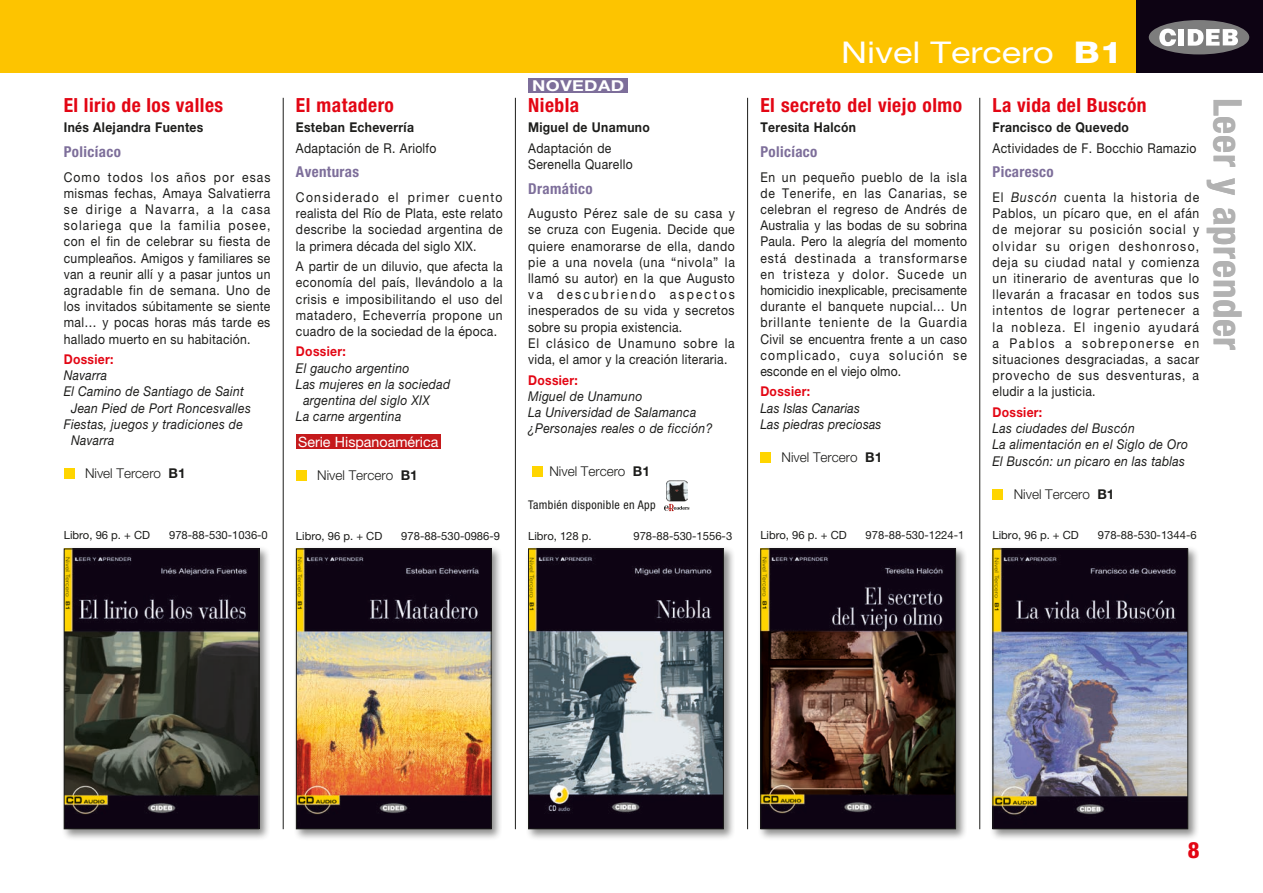
<style>
.page{position:relative;width:1263px;height:893px;background:#fff}
.page>*{position:absolute;margin:0;border:0;box-sizing:border-box;transform-origin:0 0}
.t1{font:700 condensed 39px "Helvetica Neue LT Std";letter-spacing:.015em;color:#b2b2b2}
.t2{font:30px "Helvetica Neue LT Std";color:#fff;scale:1.2 1}
.t3{font:800 30px "Helvetica Neue LT Std";color:#fff;scale:1.2 1}
.t4{font:800 condensed 22.5px "Helvetica Neue LT Std";color:#e30614}
.t5{font:700 condensed 19.5px "Helvetica Neue LT Std";letter-spacing:.025em;color:#e30614}
.t6{font:700 condensed 15px "Helvetica Neue LT Std";letter-spacing:.025em;color:#7d6e9a}
.t7{font:700 15px "Helvetica Neue LT Std";letter-spacing:.025em;color:#fff;scale:1.2 1}
.t8{font:14.25px "Helvetica Neue LT Std";color:#fff}
.t9{font:13.5px/16.2px "Helvetica Neue LT Std";letter-spacing:.035em;color:#1d1d1b;text-align:justify;scale:.9 1}
.t10{font:italic 13.5px/16.2px "Helvetica Neue LT Std";letter-spacing:.025em;color:#1d1d1b;scale:.9 1}
.t11{font:300 13.5px "Helvetica Neue LT Std";color:#1d1d1b}
.t12{font:700 13.5px/20.4px "Helvetica Neue LT Std";letter-spacing:.025em;color:#1d1d1b;scale:.9 1}
.t13{font:700 13.5px "Helvetica Neue LT Std";letter-spacing:.025em;color:#e30614;scale:.9 1}
.t14{font:condensed 12px "Helvetica Neue LT Std";letter-spacing:.03em;color:#1d1d1b}
.t15{font:11.25px "Helvetica Neue LT Std";color:#1d1d1b}
.s1{font-weight:700}
.s2{font-weight:400}
.s3{font-weight:700;font-style:normal;color:#e30614}
.s4{font-weight:800}
.s5{font-style:italic}
</style>
<div class="page">
<hr style="left:283px;top:98px;width:1px;height:731px;background:#1d1d1b">
<hr style="left:515px;top:98px;width:1px;height:731px;background:#1d1d1b">
<hr style="left:747px;top:98px;width:1px;height:731px;background:#1d1d1b">
<hr style="left:979px;top:98px;width:1px;height:731px;background:#1d1d1b">
<div style="left:64px;top:468px;width:10px;height:11px;background:#ffd500"></div>
<div style="left:296px;top:434px;width:145px;height:15px;background:#c51a1c"></div>
<div style="left:296px;top:470px;width:11px;height:11px;background:#ffd500"></div>
<div style="left:532px;top:466px;width:10px;height:11px;background:#ffd500"></div>
<svg style="left:664px;top:504px;width:25px;height:7px"></svg>
<img style="left:666px;top:480px;width:21px;height:22px">
<div style="left:760px;top:452px;width:11px;height:11px;background:#ffd500"></div>
<div style="left:992px;top:489px;width:11px;height:10px;background:#ffd500"></div>
<div style="left:528px;top:78px;width:100px;height:15px;background:#7d6e9a"></div>
<div style="left:1135px;top:0;width:128px;height:72px;background:#0d0313"></div>
<div style="left:0;top:0;width:1135px;height:72px;background:#fdc400"></div>
<div style="left:61px;top:546px;width:210px;height:295px;background:#1d1d1b;opacity:.5"></div>
<img style="left:66px;top:551px;width:191px;height:276px">
<div style="left:64px;top:549px;width:195px;height:280px;border:1px solid #1d1d1b"></div>
<div style="left:990px;top:546px;width:210px;height:295px;background:#1d1d1b;opacity:.5"></div>
<img style="left:994px;top:551px;width:192px;height:276px">
<div style="left:992px;top:549px;width:196px;height:280px;border:1px solid #1d1d1b"></div>
<div style="left:757px;top:546px;width:210px;height:295px;background:#1d1d1b;opacity:.5"></div>
<img style="left:762px;top:551px;width:192px;height:276px">
<div style="left:760px;top:549px;width:196px;height:280px;border:1px solid #1d1d1b"></div>
<div style="left:525px;top:546px;width:210px;height:295px;background:#1d1d1b;opacity:.5"></div>
<img style="left:530px;top:551px;width:192px;height:276px">
<div style="left:528px;top:549px;width:196px;height:280px;border:1px solid #1d1d1b"></div>
<div style="left:293px;top:546px;width:210px;height:295px;background:#1d1d1b;opacity:.5"></div>
<img style="left:298px;top:551px;width:192px;height:276px">
<div style="left:296px;top:549px;width:196px;height:280px;border:1px solid #1d1d1b"></div>
<div style="left:1149px;top:20px;width:100px;height:34px;background:#7d7d7d;border-radius:50%"></div>
<svg style="left:1188px;top:29px;width:50px;height:17px"></svg>
<div style="left:1179px;top:29px;width:5px;height:17px;background:#fff"></div>
<svg style="left:1159px;top:29px;width:17px;height:17px"></svg>
<p class="t5" style="left:64px;top:93px;width:161px">El lirio de los valles</p>
<p class="t12" style="left:64px;top:117px;width:157px">Inés Alejandra Fuentes</p>
<p class="t6" style="left:64px;top:142px;width:59px">Policíaco</p>
<p class="t9" style="left:64px;top:168px;width:231px">Como todos los años por esas mismas fechas, Amaya Salvatierra se dirige a Navarra, a la casa solariega que la familia posee, con el fin de celebrar su fiesta de cumpleaños. Amigos y familiares se van a reunir allí y a pasar juntos un agradable fin de semana. Uno de los invitados súbitamente se siente mal… y pocas horas más tarde es hallado muerto en su habitación.</p>
<p class="t13" style="left:64px;top:351px;width:57px">Dossier:</p>
<p class="t10" style="left:64px;top:367px;width:50px">Navarra</p>
<p class="t10" style="left:64px;top:383px;width:202px">El Camino de Santiago de Saint</p>
<p class="t10" style="left:71px;top:400px;width:201px">Jean Pied de Port Roncesvalles</p>
<p class="t10" style="left:64px;top:416px;width:200px">Fiestas, juegos y tradiciones de</p>
<p class="t10" style="left:71px;top:432px;width:50px">Navarra</p>
<p class="t11" style="left:85px;top:465px;width:102px">Nivel Tercero <span class="s1">B1</span></p>
<p class="t15" style="left:64px;top:528px;width:88px">Libro, 96 p. + CD</p>
<p class="t15" style="left:169px;top:528px;width:100px">978-88-530-1036-0</p>
<p class="t5" style="left:296px;top:93px;width:100px">El matadero</p>
<p class="t9" style="left:296px;top:117px;width:158px;line-height:20.4px"><span class="s1">Esteban Echeverría<br></span>Adaptación de R. Ariolfo</p>
<p class="t6" style="left:296px;top:163px;width:65px">Aventuras</p>
<p class="t9" style="left:296px;top:189px;width:231px">Considerado el primer cuento realista del Río de Plata, este relato describe la sociedad argentina de la primera década del siglo XIX.</p>
<p class="t9" style="left:296px;top:258px;width:231px">A partir de un diluvio, que afecta la economía del país, llevándolo a la crisis e imposibilitando el uso del matadero, Echeverría propone un cuadro de la sociedad de la época.</p>
<p class="t13" style="left:296px;top:343px;width:57px">Dossier:</p>
<p class="t10" style="left:296px;top:359px;width:128px">El gaucho argentino</p>
<p class="t10" style="left:296px;top:376px;width:173px">Las mujeres en la sociedad</p>
<p class="t10" style="left:303px;top:392px;width:142px">argentina del siglo XIX</p>
<p class="t10" style="left:296px;top:408px;width:119px">La carne argentina</p>
<p class="t8" style="left:298px;top:433px;width:142px">Serie Hispanoamérica</p>
<p class="t11" style="left:317px;top:467px;width:102px">Nivel Tercero <span class="s1">B1</span></p>
<p class="t15" style="left:296px;top:529px;width:88px">Libro, 96 p. + CD</p>
<p class="t15" style="left:401px;top:529px;width:100px">978-88-530-0986-9</p>
<p class="t7" style="left:532px;top:76px;width:78px">NOVEDAD</p>
<p class="t5" style="left:528px;top:93px;width:53px">Niebla</p>
<p class="t12" style="left:528px;top:117px;width:137px">Miguel de Unamuno<br><span class="s2">Adaptación de</span></p>
<p class="t9" style="left:528px;top:156px;width:118px">Serenella Quarello</p>
<p class="t6" style="left:528px;top:179px;width:66px">Dramático</p>
<p class="t9" style="left:528px;top:205px;width:231px;text-align:left">Augusto Pérez sale de su casa y se cruza con Eugenia. Decide que quiere enamorarse de ella, dando pie a una novela (una “nivola” la llamó su autor) en la que Augusto va descubriendo aspectos inesperados de su vida y secretos sobre su propia existencia.<br>El clásico de Unamuno sobre la vida, el amor y la creación literaria.</p>
<p class="t10" style="left:528px;top:371px;width:206px"><span class="s3">Dossier:<br></span>Miguel de Unamuno<br>La Universidad de Salamanca ¿Personajes reales o de ficción?</p>
<p class="t11" style="left:549px;top:463px;width:102px">Nivel Tercero <span class="s1">B1</span></p>
<p class="t14" style="left:528px;top:497px;width:129px">También disponible en App</p>
<p class="t15" style="left:528px;top:529px;width:65px">Libro, 128 p.</p>
<p class="t15" style="left:633px;top:529px;width:100px">978-88-530-1556-3</p>
<h2 class="t2" style="left:820px;top:34px;width:180px">Nivel Segund</h2>
<h2 class="t3" style="left:1075px;top:34px;width:42px">A2</h2>
<p class="t2" style="left:841px;top:34px;width:236px">Nivel Tercero <span class="s4">B1</span></p>
<p class="t5" style="left:760px;top:93px;width:203px">El secreto del viejo olmo</p>
<p class="t12" style="left:760px;top:117px;width:108px">Teresita Halcón</p>
<p class="t6" style="left:760px;top:142px;width:59px">Policíaco</p>
<p class="t9" style="left:760px;top:168px;width:231px">En un pequeño pueblo de la isla de Tenerife, en las Canarias, se celebran el regreso de Andrés de Australia y las bodas de su sobrina Paula. Pero la alegría del momento está destinada a transformarse en tristeza y dolor. Sucede un homicidio inexplicable, precisamente durante el banquete nupcial... Un brillante teniente de la Guardia Civil se encuentra frente a un caso complicado, cuya solución se esconde en el viejo olmo.</p>
<p class="t10" style="left:760px;top:383px;width:136px"><span class="s3">Dossier:<br></span>Las Islas Canarias<br>Las piedras preciosas</p>
<p class="t11" style="left:782px;top:449px;width:102px">Nivel Tercero <span class="s1">B1</span></p>
<p class="t15" style="left:760px;top:528px;width:88px">Libro, 96 p. + CD</p>
<p class="t15" style="left:866px;top:528px;width:100px">978-88-530-1224-1</p>
<p class="t5" style="left:992px;top:93px;width:156px">La vida del Buscón</p>
<p class="t9" style="left:992px;top:117px;width:228px;line-height:20.4px"><span class="s1">Francisco de Quevedo<br></span>Actividades de F. Bocchio Ramazio</p>
<p class="t6" style="left:992px;top:163px;width:63px">Picaresco</p>
<p class="t9" style="left:992px;top:189px;width:231px">El <span class="s5">Buscón</span> cuenta la historia de Pablos, un pícaro que, en el afán de mejorar su posición social y olvidar su origen deshonroso, deja su ciudad natal y comienza un itinerario de aventuras que lo llevarán a fracasar en todos sus intentos de lograr pertenecer a la nobleza. El ingenio ayudará a Pablos a sobreponerse en situaciones desgraciadas, a sacar provecho de sus desventuras, a eludir a la justicia.</p>
<p class="t10" style="left:992px;top:404px;width:219px"><span class="s3">Dossier:<br></span>Las ciudades del Buscón<br>La alimentación en el Siglo de Oro<br>El Buscón: un picaro en las tablas</p>
<p class="t11" style="left:1014px;top:486px;width:102px">Nivel Tercero <span class="s1">B1</span></p>
<p class="t15" style="left:992px;top:528px;width:88px">Libro, 96 p. + CD</p>
<p class="t15" style="left:1098px;top:528px;width:100px">978-88-530-1344-6</p>
<p class="t1" style="left:1251px;top:98px;width:254px;rotate:90deg">Leer y aprender</p>
<p class="t4" style="left:1188px;top:836px;width:13px">8</p>
</div>
